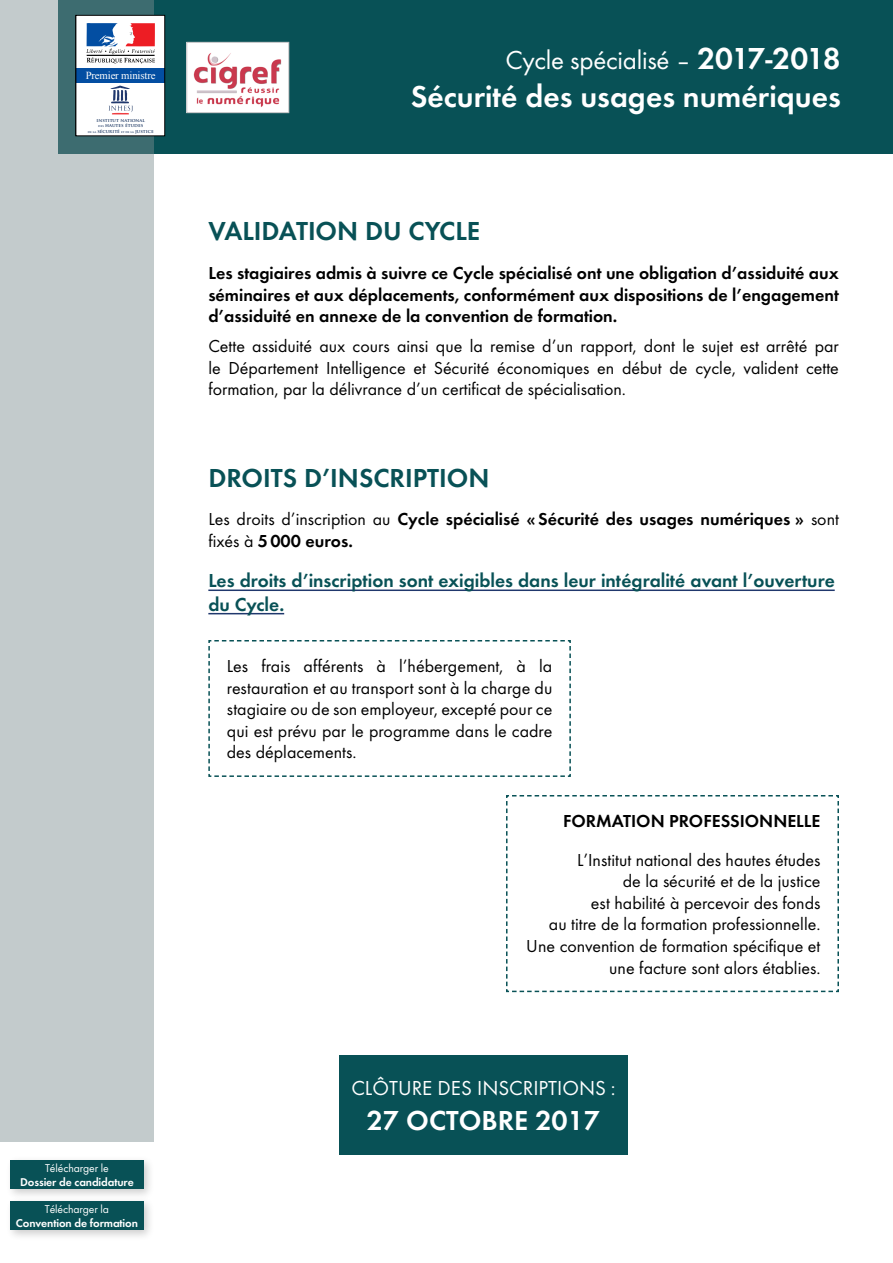
<style>
.page{position:relative;width:893px;height:1263px;background:#fff}
.page>*{position:absolute;margin:0;border:0;box-sizing:border-box;transform-origin:0 0}
.t1{font:700 31.5px "Function";color:#fff}
.t2{font:700 28.5px "Function";color:#fff}
.t3{font:700 27px "Function";color:#085156}
.t4{font:27px "Function";letter-spacing:-.01em;color:#fff}
.t5{font:21px "Function";color:#fff}
.t6{font:700 19.5px/23.4px "Function";color:#085156}
.t7{font:18px/21.6px "Function";color:#000;text-align:justify}
.t8{font:700 18px/21.6px "Function";color:#000}
.t9{font:700 11.7px "Function";letter-spacing:-.01em;color:#fff}
.t10{font:11.7px "Function";letter-spacing:-.01em;color:#fff}
.t11{font:10.8px "Times New Roman";letter-spacing:-.015em;color:#fff}
.t12{font:700 4.65px/5.6px "Trajan Pro";color:#17335f;text-align:center}
.s1{font-size:2.85px}
.s2{font-weight:700;font-size:31.5px}
.s3{font-weight:400}
</style>
<div class="page">
<div style="left:58px;top:0;width:835px;height:153px;background:#085156"></div>
<div style="left:0;top:0;width:154px;height:1142px;background:#c3cbcc"></div>
<hr style="left:208px;top:589px;width:627px;height:2px;background:#20386d">
<hr style="left:208px;top:613px;width:76px;height:1px;background:#20386d">
<svg style="left:208px;top:640px;width:363px;height:137px"></svg>
<svg style="left:506px;top:795px;width:333px;height:198px"></svg>
<div style="left:339px;top:1054px;width:289px;height:100px;background:#085156"></div>
<div style="left:5px;top:1154px;width:150px;height:46px;background:#000;opacity:.2"></div>
<div style="left:10px;top:1160px;width:134px;height:28px;background:#085156"></div>
<div style="left:5px;top:1195px;width:150px;height:46px;background:#000;opacity:.2"></div>
<div style="left:10px;top:1201px;width:134px;height:29px;background:#085156"></div>
<svg style="left:78px;top:17px;width:85px;height:117px;background:#c5c8d8"></svg>
<div style="left:76px;top:15px;width:89px;height:121px;border:1px solid #000"></div>
<div style="left:187px;top:42px;width:102px;height:71px;background:#fff"></div>
<img style="left:193px;top:53px;width:89px;height:54px">
<div style="left:186px;top:42px;width:103px;height:71px;border:1px solid #bcbec0"></div>
<p class="t11" style="left:86px;top:68px;width:71px">Premier ministre</p>
<p class="t12" style="left:88px;top:117px;width:67px">INSTITUT NATIONAL<br><span class="s1">DES</span> HAUTES ÉTUDES<br><span class="s1">DE LA</span> SÉCURITÉ <span class="s1">ET DE LA</span> JUSTICE</p>
<p class="t10" style="left:45px;top:1161px;width:65px">Télécharger le</p>
<p class="t9" style="left:20px;top:1175px;width:115px">Dossier de candidature</p>
<p class="t10" style="left:45px;top:1202px;width:66px">Télécharger la</p>
<p class="t9" style="left:16px;top:1216px;width:124px">Convention de formation</p>
<h3 class="t4" style="left:505px;top:45px;width:337px">Cycle spécialisé – <span class="s2">2017-2018</span></h3>
<h1 class="t1" style="left:411px;top:78px;width:432px">Sécurité des usages numériques</h1>
<h3 class="t3" style="left:208px;top:215px;width:23px">VALIDATION</h3>
<h3 class="t3" style="left:365px;top:215px;width:89px">DU CYCLE</h3>
<p class="t8" style="left:208px;top:262px;width:632px;text-align:justify">Les stagiaires admis à suivre ce Cycle spécialisé ont une obligation d’assiduité aux séminaires et aux déplacements, conformément aux dispositions de l’engagement d’assiduité en annexe de la convention de formation.</p>
<p class="t7" style="left:208px;top:335px;width:632px">Cette assiduité aux cours ainsi que la remise d’un rapport, dont le sujet est arrêté par le Département Intelligence et Sécurité économiques en début de cycle, valident cette formation, par la délivrance d’un certificat de spécialisation.</p>
<h3 class="t3" style="left:208px;top:462px;width:283px">droits d’Inscription</h3>
<p class="t8" style="left:208px;top:508px;width:632px"><span class="s3">Les droits d’inscription au</span> Cycle spécialisé « Sécurité des usages numériques » <span class="s3">sont fixés à</span> 5000 euros.</p>
<p class="t6" style="left:208px;top:569px;width:628px">Les droits d’inscription sont exigibles dans leur intégralité avant l’ouverture du Cycle.</p>
<p class="t7" style="left:227px;top:655px;width:327px">Les frais afférents à l’hébergement, à la restauration et au transport sont à la charge du stagiaire ou de son employeur, excepté pour ce qui est prévu par le programme dans le cadre des déplacements.</p>
<p class="t8" style="left:563px;top:810px;width:259px">Formation professionnelle</p>
<p class="t7" style="left:526px;top:849px;width:296px;text-align:right">L’Institut national des hautes études<br>de la sécurité et de la justice<br>est habilité à percevoir des fonds<br>au titre de la formation professionnelle.<br>Une convention de formation spécifique et une facture sont alors établies.</p>
<p class="t5" style="left:351px;top:1076px;width:266px">CLÔTURE DES INSCRIPTIONS :</p>
<h2 class="t2" style="left:367px;top:1103px;width:235px">27 octobre 2017</h2>
</div>
